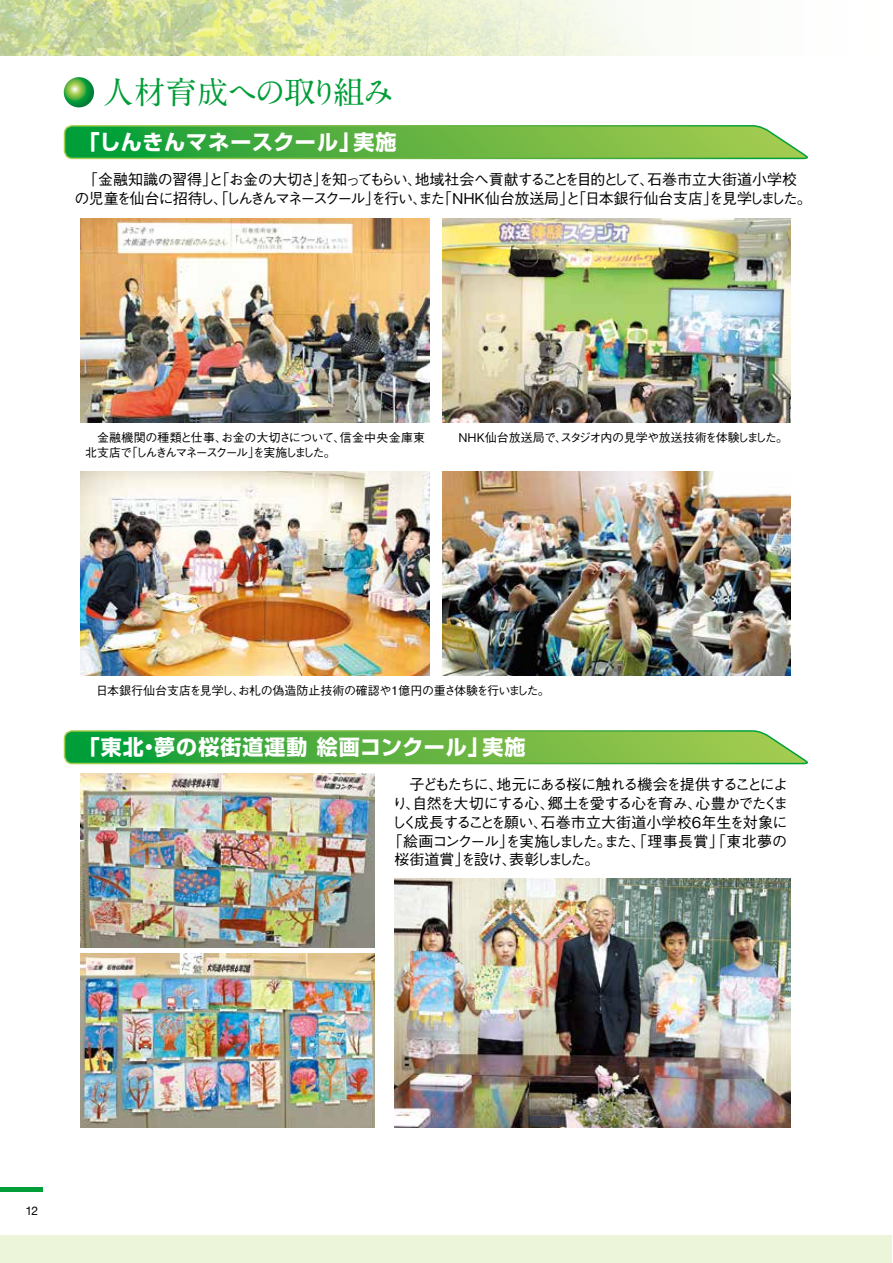
<style>
.page{position:relative;width:893px;height:1263px;background:#fff}
.page>*{position:absolute;margin:0;border:0;box-sizing:border-box;transform-origin:0 0}
.t1{font:700 31.5px "A1 Mincho Std";letter-spacing:-.06em;color:#009d38}
.t2{font:700 21px "Shin Go Pro";letter-spacing:.05em;color:#fff}
.t3{font:500 15px/18.8px "Gothic BBB Pro";letter-spacing:-.04em;color:#000;text-align:center}
.t4{font:500 15px "Gothic BBB Pro";letter-spacing:-.08em;color:#000}
.t5{font:500 15px "Gothic BBB Pro";letter-spacing:.01em;color:#000}
.t6{font:500 15px "Gothic BBB Pro";letter-spacing:-.1em;color:#000}
.t7{font:500 15px "Gothic BBB Pro";letter-spacing:-.105em;color:#000}
.t8{font:500 12px "Gothic BBB Pro";letter-spacing:-.03em;color:#000}
.t9{font:500 12px/15.8px "Gothic BBB Pro";letter-spacing:-.065em;color:#000}
.t10{font:12px "Helvetica Neue";color:#000}
</style>
<div class="page">
<svg style="left:0;top:0;width:651px;height:55px;background:#dee7b8"></svg>
<div style="left:0;top:1235px;width:892px;height:28px;background:#ecf4d9"></div>
<svg style="left:63px;top:125px;width:745px;height:35px;background:#66b84d"></svg>
<svg style="left:63px;top:730px;width:745px;height:35px;background:#66b84d"></svg>
<svg style="left:64px;top:77px;width:30px;height:30px"></svg>
<img style="left:81px;top:218px;width:348px;height:204px">
<img style="left:81px;top:471px;width:348px;height:205px">
<img style="left:442px;top:218px;width:349px;height:204px">
<img style="left:442px;top:471px;width:349px;height:205px">
<img style="left:81px;top:774px;width:294px;height:174px">
<img style="left:394px;top:878px;width:397px;height:249px">
<img style="left:81px;top:953px;width:294px;height:174px">
<hr style="left:0;top:1187px;width:43px;height:4px;background:#009d38">
<h1 class="t1" style="left:103px;top:67px;width:293px">人材育成への取り組み</h1>
<h2 class="t2" style="left:79px;top:125px;width:319px">「しんきんマネースクール」実施</h2>
<p class="t3" style="left:74px;top:168px;width:739px">「金融知識の習得」と「お金の大切さ」を知ってもらい、地域社会へ貢献することを目的として、石巻市立大街道小学校<br>の児童を仙台に招待し、「しんきんマネースクール」を行い、また「NHK仙台放送局」と「日本銀行仙台支店」を見学しました。</p>
<p class="t9" style="left:85px;top:428px;width:342px;text-indent:12px">金融機関の種類と仕事、お金の大切さについて、信金中央金庫東北支店で「しんきんマネースクール」を実施しました。</p>
<p class="t8" style="left:458px;top:427px;width:331px">NHK仙台放送局で、スタジオ内の見学や放送技術を体験しました。</p>
<p class="t8" style="left:96px;top:681px;width:455px">日本銀行仙台支店を見学し、お札の偽造防止技術の確認や1億円の重さ体験を行いました。</p>
<h2 class="t2" style="left:79px;top:731px;width:448px">「東北・夢の桜街道運動 絵画コンクール」実施</h2>
<p class="t6" style="left:409px;top:772px;width:380px">子どもたちに、地元にある桜に触れる機会を提供することによ</p>
<p class="t4" style="left:392px;top:791px;width:398px">り、自然を大切にする心、郷土を愛する心を育み、心豊かでたくま</p>
<p class="t5" style="left:391px;top:810px;width:398px">しく成長することを願い、石巻市立大街道小学校6年生を対象に</p>
<p class="t4" style="left:388px;top:829px;width:401px">「絵画コンクール」を実施しました。また、「理事長賞」「東北夢の</p>
<p class="t7" style="left:394px;top:847px;width:207px">桜街道賞」を設け、表彰しました。</p>
<p class="t10" style="left:25px;top:1201px;width:14px">12</p>
</div>
